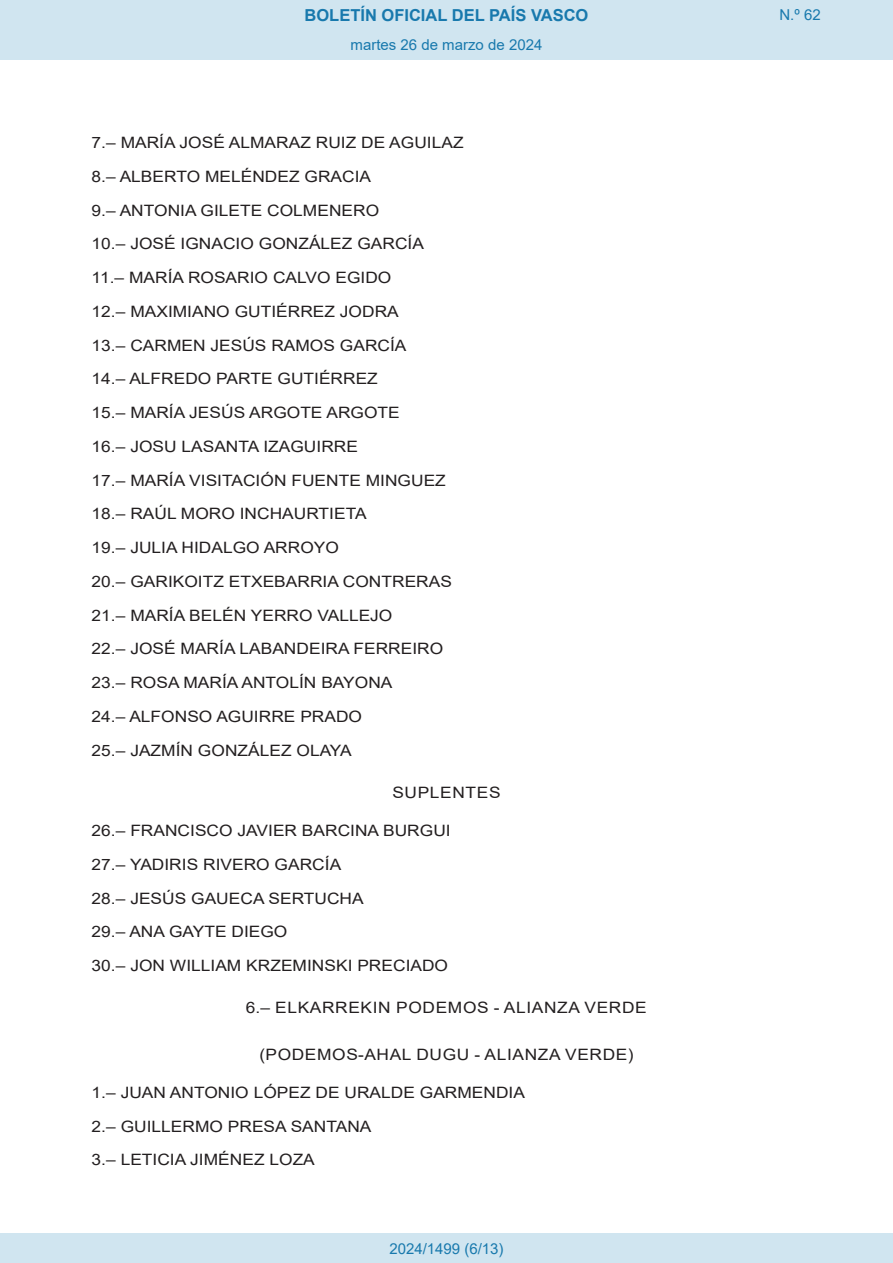
<style>
.page{position:relative;width:893px;height:1263px;background:#fff}
.page>*{position:absolute;margin:0;border:0;box-sizing:border-box;transform-origin:0 0}
.t1{font:700 16.5px "Arial";color:#1879ad}
.BOPVDetalle{font:15.6px "Arial";color:#231f20;scale:1.11 1}
.BOPVClave{font:15.6px "Arial";letter-spacing:.035em;color:#231f20;scale:1.11 1}
.Paginacion_Centro{font:15px "Arial";color:#1879ad}
</style>
<div class="page">
<div style="left:0;top:0;width:893px;height:60px;background:#d0e5f0"></div>
<div style="left:0;top:1233px;width:893px;height:30px;background:#d0e5f0"></div>
<p class="t1" style="left:305px;top:3px;width:285px">BOLETÍN OFICIAL DEL PAÍS VASCO</p>
<p class="Paginacion_Centro" style="left:351px;top:35px;width:193px">martes 26 de marzo de 2024</p>
<p class="BOPVDetalle" style="left:92px;top:132px;width:337px">7.– MARÍA JOSÉ ALMARAZ RUIZ DE AGUILAZ</p>
<p class="BOPVDetalle" style="left:92px;top:166px;width:253px">8.– ALBERTO MELÉNDEZ GRACIA</p>
<p class="BOPVDetalle" style="left:92px;top:199px;width:261px">9.– ANTONIA GILETE COLMENERO</p>
<p class="BOPVDetalle" style="left:92px;top:233px;width:301px">10.– JOSÉ IGNACIO GONZÁLEZ GARCÍA</p>
<p class="BOPVDetalle" style="left:92px;top:267px;width:272px">11.– MARÍA ROSARIO CALVO EGIDO</p>
<p class="BOPVDetalle" style="left:92px;top:301px;width:278px">12.– MAXIMIANO GUTIÉRREZ JODRA</p>
<p class="BOPVDetalle" style="left:92px;top:334px;width:285px">13.– CARMEN JESÚS RAMOS GARCÍA</p>
<p class="BOPVDetalle" style="left:92px;top:368px;width:259px">14.– ALFREDO PARTE GUTIÉRREZ</p>
<p class="BOPVDetalle" style="left:92px;top:402px;width:279px">15.– MARÍA JESÚS ARGOTE ARGOTE</p>
<p class="BOPVDetalle" style="left:92px;top:436px;width:241px">16.– JOSU LASANTA IZAGUIRRE</p>
<p class="BOPVDetalle" style="left:92px;top:469px;width:321px">17.– MARÍA VISITACIÓN FUENTE MINGUEZ</p>
<p class="BOPVDetalle" style="left:92px;top:503px;width:249px">18.– RAÚL MORO INCHAURTIETA</p>
<p class="BOPVDetalle" style="left:92px;top:537px;width:224px">19.– JULIA HIDALGO ARROYO</p>
<p class="BOPVDetalle" style="left:92px;top:571px;width:326px">20.– GARIKOITZ ETXEBARRIA CONTRERAS</p>
<p class="BOPVDetalle" style="left:92px;top:604px;width:272px">21.– MARÍA BELÉN YERRO VALLEJO</p>
<p class="BOPVDetalle" style="left:92px;top:638px;width:318px">22.– JOSÉ MARÍA LABANDEIRA FERREIRO</p>
<p class="BOPVDetalle" style="left:92px;top:672px;width:272px">23.– ROSA MARÍA ANTOLÍN BAYONA</p>
<p class="BOPVDetalle" style="left:92px;top:706px;width:245px">24.– ALFONSO AGUIRRE PRADO</p>
<p class="BOPVDetalle" style="left:92px;top:739px;width:236px">25.– JAZMÍN GONZÁLEZ OLAYA</p>
<p class="BOPVClave" style="left:392px;top:782px;width:99px">SUPLENTES</p>
<p class="BOPVDetalle" style="left:92px;top:820px;width:325px">26.– FRANCISCO JAVIER BARCINA BURGUI</p>
<p class="BOPVDetalle" style="left:92px;top:853px;width:226px">27.– YADIRIS RIVERO GARCÍA</p>
<p class="BOPVDetalle" style="left:92px;top:887px;width:247px">28.– JESÚS GAUECA SERTUCHA</p>
<p class="BOPVDetalle" style="left:92px;top:921px;width:178px">29.– ANA GAYTE DIEGO</p>
<p class="BOPVDetalle" style="left:92px;top:955px;width:323px">30.– JON WILLIAM KRZEMINSKI PRECIADO</p>
<p class="BOPVClave" style="left:246px;top:997px;width:363px">6.– ELKARREKIN PODEMOS - ALIANZA VERDE</p>
<p class="BOPVClave" style="left:259px;top:1044px;width:338px">(PODEMOS-AHAL DUGU - ALIANZA VERDE)</p>
<p class="BOPVDetalle" style="left:92px;top:1082px;width:392px">1.– JUAN ANTONIO LÓPEZ DE URALDE GARMENDIA</p>
<p class="BOPVDetalle" style="left:92px;top:1115px;width:254px">2.– GUILLERMO PRESA SANTANA</p>
<p class="BOPVDetalle" style="left:92px;top:1149px;width:203px">3.– LETICIA JIMÉNEZ LOZA</p>
<p class="Paginacion_Centro" style="left:389px;top:1238px;width:116px">2024/1499 (6/13)</p>
<p class="Paginacion_Centro" style="left:779px;top:5px;width:43px">N.º 62</p>
</div>
